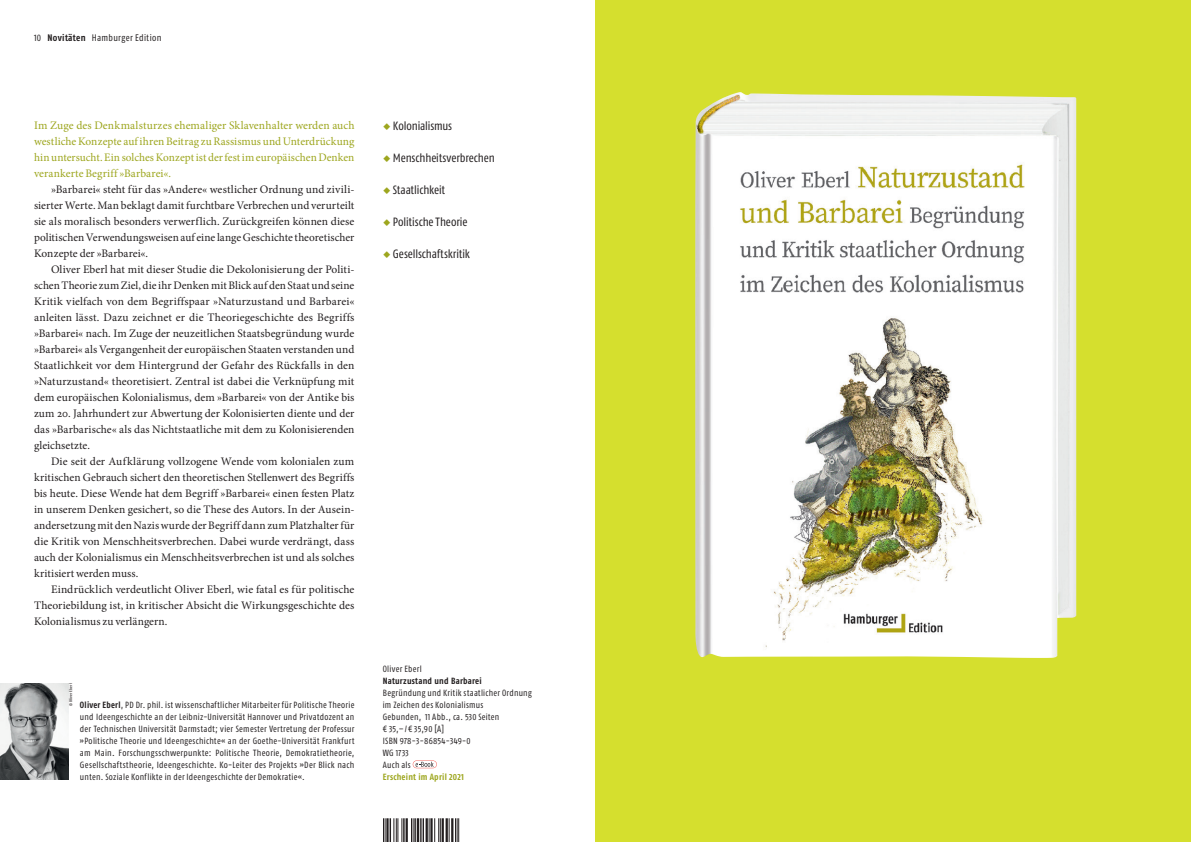
<style>
.page{position:relative;width:1191px;height:842px;background:#fff}
.page>*{position:absolute;margin:0;border:0;box-sizing:border-box;transform-origin:0 0}
.t1{font:condensed 12px "Fago Pro";letter-spacing:-.01em;color:#231f20}
.t2{font:11.5px/16px "Minion Pro";color:#231f20;text-align:justify}
.t3{font:11.5px/16px "Minion Pro";letter-spacing:.005em;color:#9da61e;text-align:justify}
.t4{font:condensed 9.5px "Fago Pro";letter-spacing:.035em;color:#231f20}
.t5{font:condensed 9px/12px "Fago Pro";letter-spacing:.03em;color:#231f20}
.t6{font:700 condensed 9px "Fago Pro";letter-spacing:.025em;color:#231f20}
.t7{font:700 condensed 9px "Fago Pro";letter-spacing:.025em;color:#9da61e}
.t8{font:500 condensed 4px "Fago Pro";letter-spacing:.06em;color:#231f20}
.s1{font-weight:700}
.s2{color:#9da61e}
</style>
<div class="page">
<svg style="left:413px;top:760px;width:24px;height:8px"></svg>
<div style="left:595px;top:0;width:596px;height:842px;background:#d5df2e"></div>
<img style="left:0;top:683px;width:68px;height:97px">
<svg style="left:383px;top:818px;width:3px;height:24px"></svg>
<hr style="left:386px;top:818px;width:2px;height:24px;background:#231f20">
<hr style="left:389px;top:818px;width:2px;height:24px;background:#231f20">
<svg style="left:393px;top:818px;width:11px;height:24px"></svg>
<hr style="left:405px;top:818px;width:3px;height:24px;background:#231f20">
<svg style="left:411px;top:818px;width:3px;height:24px"></svg>
<hr style="left:414px;top:818px;width:2px;height:24px;background:#231f20">
<hr style="left:417px;top:818px;width:2px;height:24px;background:#231f20">
<svg style="left:420px;top:818px;width:21px;height:24px"></svg>
<hr style="left:441px;top:818px;width:3px;height:24px;background:#231f20">
<hr style="left:445px;top:818px;width:3px;height:24px;background:#231f20">
<svg style="left:449px;top:818px;width:10px;height:24px"></svg>
<img style="left:695px;top:93px;width:381px;height:565px">
<p class="t4" style="left:34px;top:32px;width:129px">10 <span class="s1">Novitäten</span> Hamburger Edition</p>
<p class="t3" style="left:34px;top:117px;width:322px">Im Zuge des Denkmalsturzes ehemaliger Sklavenhalter werden auch westliche Konzepte auf ihren Beitrag zu Rassismus und Unterdrückung hin untersucht. Ein solches Konzept ist der fest im europäischen Denken verankerte Begriff »Barbarei«.</p>
<p class="t2" style="left:34px;top:181px;width:322px;text-indent:17px">»Barbarei« steht für das »Andere« westlicher Ordnung und zivili&shy;sierter Werte. Man beklagt damit furchtbare Verbrechen und verurteilt sie als moralisch besonders verwerflich. Zurückgreifen können diese politischen Verwendungsweisen auf eine lange Geschichte theoretischer Konzepte der »Barbarei«.</p>
<p class="t2" style="left:34px;top:261px;width:322px;text-indent:17px">Oliver Eberl hat mit dieser Studie die Dekolonisierung der Politi&shy;schen Theorie zum Ziel, die ihr Denken mit Blick auf den Staat und seine Kritik vielfach von dem Begriffspaar »Naturzustand und Barbarei« anleiten lässt. Dazu zeichnet er die Theoriegeschichte des Begriffs »Barbarei« nach. Im Zuge der neuzeitlichen Staatsbegründung wurde »Barbarei« als Vergangenheit der europäischen Staaten verstanden und Staatlichkeit vor dem Hintergrund der Gefahr des Rückfalls in den »Naturzustand« theoretisiert. Zentral ist dabei die Verknüpfung mit dem europäischen Kolonialismus, dem »Barbarei« von der Antike bis zum 20. Jahrhundert zur Abwertung der Kolonisierten diente und der das »Barbarische« als das Nichtstaatliche mit dem zu Kolonisierenden gleichsetzte.</p>
<p class="t2" style="left:34px;top:453px;width:322px;text-indent:17px">Die seit der Aufklärung vollzogene Wende vom kolonialen zum kritischen Gebrauch sichert den theoretischen Stellenwert des Begriffs bis heute. Diese Wende hat dem Begriff »Barbarei« einen festen Platz in unserem Denken gesichert, so die These des Autors. In der Ausein&shy;andersetzung mit den Nazis wurde der Begriff dann zum Platzhalter für die Kritik von Menschheitsverbrechen. Dabei wurde verdrängt, dass auch der Kolonialismus ein Menschheitsverbrechen ist und als solches kritisiert werden muss.</p>
<p class="t2" style="left:34px;top:581px;width:322px;text-indent:17px">Eindrücklich verdeutlicht Oliver Eberl, wie fatal es für politische Theoriebildung ist, in kritischer Absicht die Wirkungsgeschichte des Kolonialismus zu verlängern.</p>
<p class="t8" style="left:68px;top:706px;width:25px;rotate:-90deg">© Oliver Eberl</p>
<p class="t5" style="left:80px;top:698px;width:276px;text-align:justify"><span class="s1">Oliver Eberl</span>, PD Dr. phil. ist wissenschaftlicher Mitarbeiter für Politische Theorie und Ideengeschichte an der Leibniz-Universität Hannover und Privatdozent an der Technischen Universität Darmstadt; vier Semester Vertretung der Professur »Politische Theorie und Ideengeschichte« an der Goethe-Universität Frankfurt am Main. Forschungsschwerpunkte: Politische Theorie, Demokratietheorie, Gesellschaftstheorie, Ideengeschichte. Ko-Leiter des Projekts »Der Blick nach unten. Soziale Konflikte in der Ideengeschichte der Demokratie«.</p>
<p class="t1" style="left:383px;top:119px;width:71px"><span class="s2">◆</span> Kolonialismus</p>
<p class="t1" style="left:383px;top:151px;width:114px"><span class="s2">◆</span> Menschheitsverbrechen</p>
<p class="t1" style="left:383px;top:183px;width:64px"><span class="s2">◆</span> Staatlichkeit</p>
<p class="t1" style="left:383px;top:215px;width:86px"><span class="s2">◆</span> Politische Theorie</p>
<p class="t1" style="left:383px;top:247px;width:89px"><span class="s2">◆</span> Gesellschaftskritik</p>
<p class="t5" style="left:383px;top:662px;width:40px">Oliver Eberl</p>
<p class="t6" style="left:383px;top:675px;width:100px">Naturzustand und Barbarei</p>
<p class="t5" style="left:383px;top:686px;width:150px">Begründung und Kritik staatlicher Ordnung im Zeichen des Kolonialismus<br>Gebunden, 11 Abb., ca. 530 Seiten<br>€ 35,–/€ 35,90 [A]<br>ISBN 978-3-86854-349-0<br>WG 1733<br>Auch als</p>
<p class="t7" style="left:383px;top:771px;width:83px">Erscheint im April 2021</p>
</div>
